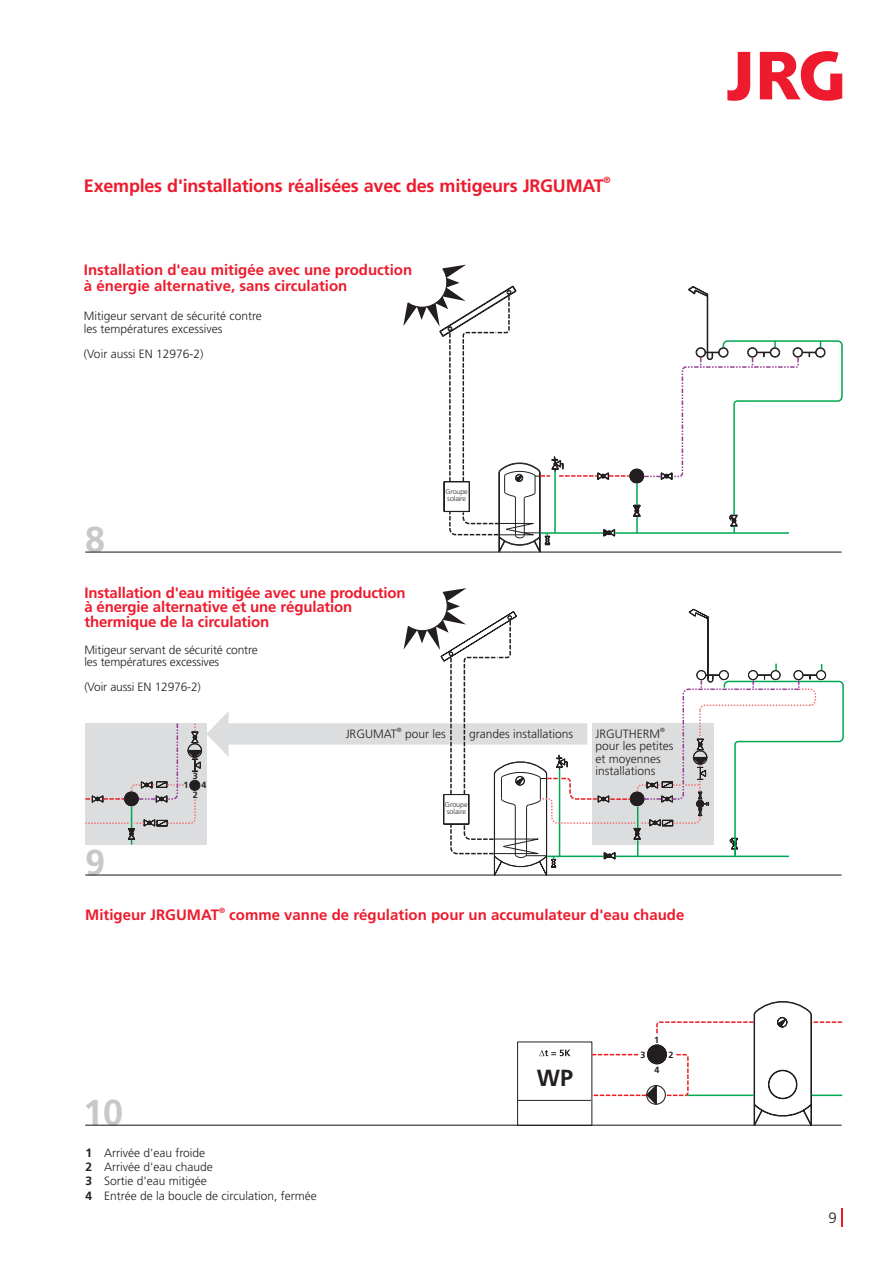
<style>
.page{position:relative;width:893px;height:1263px;background:#fff}
.page>*{position:absolute;margin:0;border:0;box-sizing:border-box;transform-origin:0 0}
.t1{font:700 36px "Frutiger";color:#c6c8ca}
.t2{font:700 23.4px "Frutiger";color:#231f20}
.t3{font:700 18px "Frutiger";letter-spacing:-.015em;color:#ed1b2d}
.t4{font:700 15px/14.4px "Frutiger";color:#ed1b2d}
.t5{font:300 15px "Frutiger";color:#231f20}
.t6{font:300 12px/12.6px "Frutiger";color:#231f20}
.t7{font:700 9px "Frutiger";color:#231f20}
.t8{font:700 9px "Frutiger";color:#ed1b2d}
.t9{font:700 7.5px "Frutiger";color:#ed1b2d}
.t10{font:300 7.2px/7.5px "Frutiger";color:#231f20}
.t11{font:300 7.05px/7.5px "Frutiger";letter-spacing:-.015em;color:#231f20}
.t12{font:300 6px "Frutiger";color:#231f20}
.s1{font-weight:700}
</style>
<div class="page">
<svg style="left:727px;top:51px;width:115px;height:50px"></svg>
<svg style="left:841px;top:1208px;width:1px;height:19px"></svg>
<svg style="left:384px;top:264px;width:459px;height:288px"></svg>
<svg style="left:85px;top:588px;width:759px;height:288px"></svg>
<svg style="left:517px;top:1001px;width:325px;height:125px"></svg>
<hr style="left:85px;top:552px;width:756px;height:1px;background:#231f20">
<hr style="left:85px;top:875px;width:756px;height:1px;background:#231f20">
<hr style="left:85px;top:1125px;width:756px;height:1px;background:#231f20">
<div style="left:646px;top:1085px;width:20px;height:20px;border:1px solid #231f20;border-radius:50%"></div>
<p class="t8" style="left:603px;top:176px;width:9px">®</p>
<h3 class="t3" style="left:84px;top:178px;width:521px">Exemples d'installations réalisées avec des mitigeurs JRGUMAT</h3>
<p class="t4" style="left:84px;top:263px;width:330px;line-height:16px">Installation d'eau mitigée avec une production à énergie alternative, sans circulation</p>
<p class="t6" style="left:84px;top:310px;width:179px">Mitigeur servant de sécurité contre les températures excessives</p>
<p class="t6" style="left:84px;top:348px;width:121px">(Voir aussi EN 12976-2)</p>
<h1 class="t1" style="left:85px;top:525px;width:22px">8</h1>
<p class="t4" style="left:84px;top:587px;width:323px">Installation d'eau mitigée avec une production à énergie alternative et une régulation thermique de la circulation</p>
<p class="t6" style="left:84px;top:644px;width:175px">Mitigeur servant de sécurité contre les températures excessives</p>
<p class="t6" style="left:84px;top:682px;width:118px">(Voir aussi EN 12976-2)</p>
<p class="t11" style="left:445px;top:488px;width:24px">Groupe solaire</p>
<h1 class="t1" style="left:85px;top:848px;width:22px">9</h1>
<p class="t7" style="left:193px;top:772px;width:7px">3</p>
<p class="t7" style="left:184px;top:782px;width:7px">1</p>
<p class="t7" style="left:201px;top:782px;width:7px">4</p>
<p class="t7" style="left:193px;top:792px;width:7px">2</p>
<p class="t12" style="left:397px;top:728px;width:6px">®</p>
<p class="t6" style="left:346px;top:729px;width:102px">JRGUMAT pour les</p>
<p class="t6" style="left:469px;top:729px;width:106px">grandes installations</p>
<p class="t10" style="left:445px;top:801px;width:24px">Groupe solaire</p>
<p class="t12" style="left:660px;top:727px;width:6px">®</p>
<p class="t6" style="left:595px;top:728px;width:80px">JRGUTHERM pour les petites et moyennes installations</p>
<p class="t9" style="left:219px;top:907px;width:7px">®</p>
<p class="t4" style="left:85px;top:909px;width:601px">Mitigeur JRGUMAT comme vanne de régulation pour un accumulateur d'eau chaude</p>
<h1 class="t1" style="left:83px;top:1098px;width:42px">10</h1>
<p class="t6" style="left:85px;top:1147px;width:233px;line-height:14.2px"><span class="s1">1</span> Arrivée d'eau froide<br><span class="s1">2</span> Arrivée d'eau chaude<br><span class="s1">3</span> Sortie d'eau mitigée<br><span class="s1">4</span> Entrée de la boucle de circulation, fermée</p>
<h2 class="t2" style="left:537px;top:1069px;width:38px">WP</h2>
<p class="t7" style="left:640px;top:1051px;width:7px">3</p>
<p class="t7" style="left:654px;top:1037px;width:7px">1</p>
<p class="t7" style="left:654px;top:1066px;width:7px">4</p>
<p class="t7" style="left:668px;top:1051px;width:7px">2</p>
<p class="t5" style="left:828px;top:1212px;width:10px">9</p>
</div>
